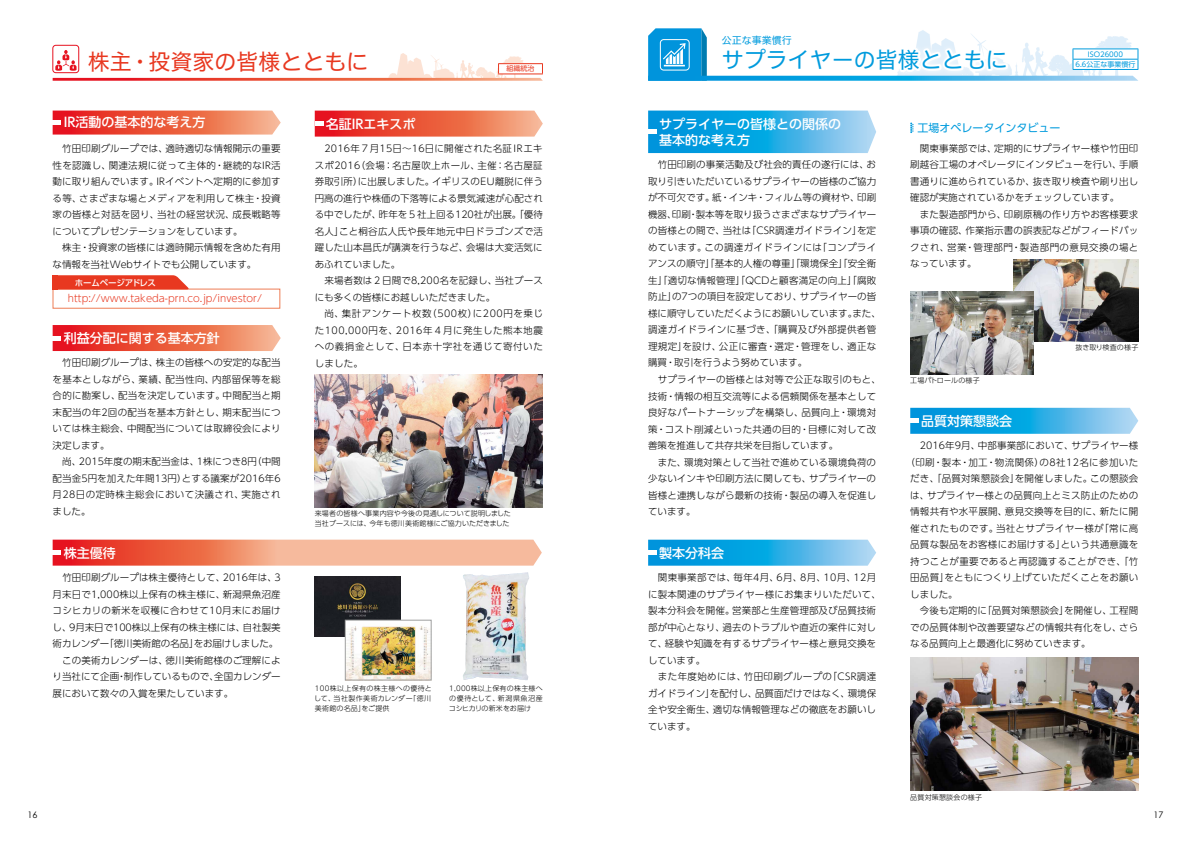
<style>
.page{position:relative;width:1191px;height:842px;background:#fff}
.page>*{position:absolute;margin:0;border:0;box-sizing:border-box;transform-origin:0 0}
.t1{font:22px "Hiragino UD Sans F Std W4";color:#e83820}
.t2{font:22px "Hiragino UD Sans F Std W4";color:#009bdd}
.t3{font:500 13px/16.5px "UD Shin Go Pro";color:#fff}
.t4{font:11px "UD Shin Go Pro";color:#009bdd}
.t5{font:300 10px "UD Shin Go Pro";color:#e83820}
.t6{font:10px "Hiragino UD Sans F Std W4";color:#009bdd}
.t7{font:300 9.5px/16.5px "UD Shin Go Pro";letter-spacing:.01em;color:#000}
.t8{font:300 9.5px "UD Shin Go Pro";letter-spacing:.035em;color:#000}
.t9{font:300 9.5px "UD Shin Go Pro";letter-spacing:.04em;color:#000}
.t10{font:9px "Century Gothic";color:#000}
.t11{font:500 8.5px "UD Shin Go Pro";letter-spacing:-.025em;color:#fff}
.t12{font:300 7px/10px "UD Shin Go Pro";letter-spacing:.03em;color:#000;text-align:justify}
.t13{font:7px/10.3px "UD Shin Go Pro";color:#009bdd;text-align:center}
.t14{font:7px "UD Shin Go Pro";color:#e83820}
</style>
<div class="page">
<svg style="left:53px;top:111px;width:228px;height:24px;background:#ec634c"></svg>
<div style="left:53px;top:289px;width:227px;height:20px;border:1px solid #ee7d55"></div>
<svg style="left:58px;top:275px;width:132px;height:14px;background:#e94630"></svg>
<div style="left:53px;top:275px;width:5px;height:14px;background:#e83820"></div>
<svg style="left:53px;top:325px;width:228px;height:26px;background:#ec6049"></svg>
<svg style="left:53px;top:540px;width:489px;height:26px;background:#f19177"></svg>
<div style="left:53px;top:550px;width:8px;height:5px;background:#fff"></div>
<svg style="left:315px;top:111px;width:228px;height:26px;background:#ec624a"></svg>
<div style="left:315px;top:121px;width:8px;height:5px;background:#fff"></div>
<div style="left:53px;top:45px;width:26px;height:28px;border:1px solid #e61220;border-radius:3px"></div>
<img style="left:315px;top:375px;width:228px;height:132px">
<svg style="left:53px;top:50px;width:490px;height:31px"></svg>
<hr style="left:498px;top:63px;width:45px;height:1px;background:#e83820">
<hr style="left:498px;top:74px;width:45px;height:1px;background:#e83820">
<svg style="left:648px;top:111px;width:228px;height:42px;background:#34aee5"></svg>
<svg style="left:648px;top:540px;width:228px;height:26px;background:#37afe5"></svg>
<div style="left:648px;top:550px;width:8px;height:5px;background:#fff"></div>
<svg style="left:910px;top:408px;width:228px;height:26px;background:#37afe5"></svg>
<img style="left:910px;top:658px;width:228px;height:133px">
<img style="left:1013px;top:259px;width:125px;height:83px">
<img style="left:910px;top:292px;width:123px;height:82px">
<svg style="left:648px;top:28px;width:490px;height:53px"></svg>
<img style="left:463px;top:572px;width:66px;height:108px">
<img style="left:315px;top:577px;width:85px;height:59px">
<img style="left:347px;top:622px;width:82px;height:56px">
<div style="left:345px;top:620px;width:86px;height:60px;border:1px solid #9fa0a0"></div>
<svg style="left:910px;top:123px;width:4px;height:10px"></svg>
<h1 class="t1" style="left:88px;top:45px;width:282px">株主・投資家の皆様とともに</h1>
<p class="t14" style="left:506px;top:63px;width:29px">組織統治</p>
<h2 class="t3" style="left:64px;top:114px;width:143px">IR活動の基本的な考え方</h2>
<p class="t7" style="left:53px;top:140px;width:230px">　竹田印刷グループでは、適時適切な情報開示の重要性を認識し、関連法規に従って主体的・継続的なIR活動に取り組んでいます。IRイベントへ定期的に参加する等、さまざまな場とメディアを利用して株主・投資家の皆様と対話を図り、当社の経営状況、成長戦略等についてプレゼンテーションをしています。<br>　株主・投資家の皆様には適時開示情報を含めた有用な情報を当社Webサイトでも公開しています。</p>
<p class="t5" style="left:68px;top:291px;width:196px">http://www.takeda-prn.co.jp/investor/</p>
<p class="t11" style="left:75px;top:275px;width:83px">ホームページアドレス</p>
<h2 class="t3" style="left:64px;top:329px;width:158px">利益分配に関する基本方針</h2>
<p class="t7" style="left:53px;top:354px;width:230px">　竹田印刷グループは、株主の皆様への安定的な配当を基本としながら、業績、配当性向、内部留保等を総合的に勘案し、配当を決定しています。中間配当と期末配当の年2回の配当を基本方針とし、期末配当については株主総会、中間配当については取締役会により決定します。<br>　尚、2015年度の期末配当金は、1株につき8円（中間配当金5円を加えた年間13円）とする議案が2016年6月28日の定時株主総会において決議され、実施されました。</p>
<h2 class="t3" style="left:64px;top:544px;width:54px">株主優待</h2>
<p class="t7" style="left:53px;top:569px;width:230px">　竹田印刷グループは株主優待として、2016年は、3月末日で1,000株以上保有の株主様に、新潟県魚沼産コシヒカリの新米を収穫に合わせて10月末にお届けし、9月末日で100株以上保有の株主様には、自社製美術カレンダー「徳川美術館の名品」をお届けしました。　この美術カレンダーは、徳川美術館様のご理解により当社にて企画・制作しているもので、全国カレンダー展において数々の入賞を果たしています。</p>
<h2 class="t3" style="left:326px;top:115px;width:91px">名証IRエキスポ</h2>
<p class="t7" style="left:315px;top:140px;width:230px">　2016年７月15日～16日に開催された名証IRエキスポ2016（会場：名古屋吹上ホール、主催：名古屋証券取引所）に出展しました。イギリスのEU離脱に伴う円高の進行や株価の下落等による景気減速が心配される中でしたが、昨年を５社上回る120社が出展。「優待名人」こと桐谷広人氏や長年地元中日ドラゴンズで活躍した山本昌氏が講演を行うなど、会場は大変活気にあふれていました。<br>　来場者数は２日間で8,200名を記録し、当社ブースにも多くの皆様にお越しいただきました。<br>　尚、集計アンケート枚数（500枚）に200円を乗じた100,000円を、2016年４月に発生した熊本地震への義捐金として、日本赤十字社を通じて寄付いたしました。</p>
<p class="t12" style="left:315px;top:508px;width:197px">来場者の皆様へ事業内容や今後の見通しについて説明しました当社ブースには、今年も徳川美術館様にご協力いただきました</p>
<p class="t12" style="left:314px;top:683px;width:119px">100株以上保有の株主様への優待として、当社製作美術カレンダー「徳川美術館の名品」をご提供</p>
<p class="t12" style="left:449px;top:683px;width:95px">1,000株以上保有の株主様への優待として、新潟県魚沼産コシヒカリの新米をお届け</p>
<p class="t6" style="left:722px;top:32px;width:71px">公正な事業慣行</p>
<h1 class="t2" style="left:722px;top:43px;width:287px">サプライヤーの皆様とともに</h1>
<p class="t13" style="left:1075px;top:49px;width:62px">ISO26000<br>6.6公正な事業慣行</p>
<h2 class="t3" style="left:659px;top:115px;width:183px">サプライヤーの皆様との関係の基本的な考え方</h2>
<p class="t7" style="left:648px;top:156px;width:234px">　竹田印刷の事業活動及び社会的責任の遂行には、お取り引きいただいているサプライヤーの皆様のご協力が不可欠です。紙・インキ・フィルム等の資材や、印刷機器、印刷・製本等を取り扱うさまざまなサプライヤーの皆様との間で、当社は「CSR調達ガイドライン」を定めています。この調達ガイドラインには「コンプライアンスの順守」「基本的人権の尊重」「環境保全」「安全衛生」「適切な情報管理」「QCDと顧客満足の向上」「腐敗防止」の7つの項目を設定しており、サプライヤーの皆様に順守していただくようにお願いしています。また、調達ガイドラインに基づき、「購買及び外部提供者管理規定」を設け、公正に審査・選定・管理をし、適正な購買・取引を行うよう努めています。<br>　サプライヤーの皆様とは対等で公正な取引のもと、技術・情報の相互交流等による信頼関係を基本として良好なパートナーシップを構築し、品質向上・環境対策・コスト削減といった共通の目的・目標に対して改善策を推進して共存共栄を目指しています。<br>　また、環境対策として当社で進めている環境負荷の少ないインキや印刷方法に関しても、サプライヤーの皆様と連携しながら最新の技術・製品の導入を促進しています。</p>
<h2 class="t3" style="left:659px;top:544px;width:66px">製本分科会</h2>
<p class="t7" style="left:648px;top:569px;width:234px">　関東事業部では、毎年4月、6月、8月、10月、12月に製本関連のサプライヤー様にお集まりいただいて、製本分科会を開催。営業部と生産管理部及び品質技術部が中心となり、過去のトラブルや直近の案件に対して、経験や知識を有するサプライヤー様と意見交換をしています。<br>　また年度始めには、竹田印刷グループの「CSR調達ガイドライン」を配付し、品質面だけではなく、環境保全や安全衛生、適切な情報管理などの徹底をお願いしています。</p>
<p class="t4" style="left:917px;top:119px;width:145px">工場オペレータインタビュー</p>
<p class="t7" style="left:910px;top:140px;width:230px">　関東事業部では、定期的にサプライヤー様や竹田印刷越谷工場のオペレータにインタビューを行い、手順書通りに進められているか、抜き取り検査や刷り出し確認が実施されているかをチェックしています。<br>　また製造部門から、印刷原稿の作り方やお客様要求事項の確認、作業指示書の誤表記などがフィードバックされ、営業・管理部門・製造部門の意見交換の場となっています。</p>
<p class="t12" style="left:910px;top:375px;width:71px">工場パトロールの様子</p>
<p class="t12" style="left:1075px;top:342px;width:64px">抜き取り検査の様子</p>
<h2 class="t3" style="left:921px;top:412px;width:92px">品質対策懇談会</h2>
<p class="t7" style="left:910px;top:437px;width:230px">　2016年9月、中部事業部において、サプライヤー様</p>
<p class="t9" style="left:905px;top:454px;width:234px">（印刷・製本・加工・物流関係）の8社12名に参加いた</p>
<p class="t7" style="left:910px;top:470px;width:230px">だき、「品質対策懇談会」を開催しました。この懇談会</p>
<p class="t7" style="left:910px;top:486px;width:229px">は、サプライヤー様との品質向上とミス防止のための</p>
<p class="t7" style="left:910px;top:503px;width:230px">情報共有や水平展開、意見交換等を目的に、新たに開</p>
<p class="t8" style="left:910px;top:520px;width:229px">催されたものです。当社とサプライヤー様が「常に高</p>
<p class="t7" style="left:910px;top:536px;width:230px">品質な製品をお客様にお届けする」という共通意識を</p>
<p class="t8" style="left:910px;top:553px;width:229px">持つことが重要であると再認識することができ、「竹</p>
<p class="t7" style="left:910px;top:569px;width:230px">田品質」をともにつくり上げていただくことをお願い</p>
<p class="t7" style="left:910px;top:585px;width:49px">しました。</p>
<p class="t7" style="left:910px;top:602px;width:230px">　今後も定期的に「品質対策懇談会」を開催し、工程間</p>
<p class="t7" style="left:910px;top:618px;width:229px">での品質体制や改善要望などの情報共有化をし、さら</p>
<p class="t7" style="left:910px;top:635px;width:182px">なる品質向上と最適化に努めていきます。</p>
<p class="t12" style="left:910px;top:792px;width:73px">品質対策懇談会の様子</p>
<p class="t10" style="left:27px;top:808px;width:11px">16</p>
<p class="t10" style="left:1153px;top:808px;width:11px">17</p>
</div>
